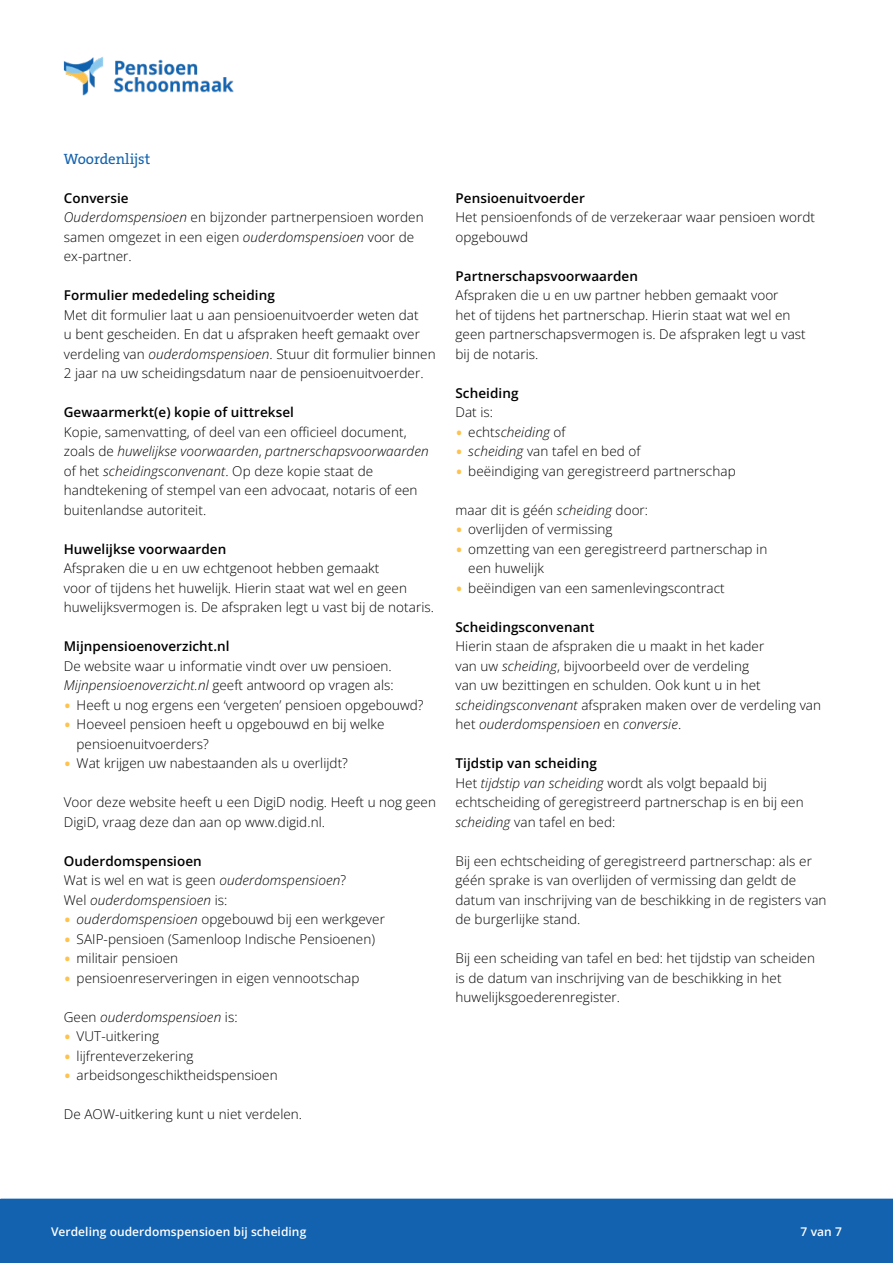
<style>
.page{position:relative;width:893px;height:1263px;background:#fff}
.page>*{position:absolute;margin:0;border:0;box-sizing:border-box;transform-origin:0 0}
.t1{font:15px "The Serif HP5 Plain";color:#1262af}
.t2{font:300 13.5px/19.5px "Open Sans";letter-spacing:.005em;color:#000}
.t3{font:600 13.5px "Open Sans";letter-spacing:.005em;color:#000}
.t4{font:italic 13.5px/19.5px "Open Sans";letter-spacing:.005em;color:#000}
.t5{font:600 12px "Open Sans";letter-spacing:.005em;color:#fff}
.s1{font-weight:600}
.s2{font-weight:400;font-style:italic}
.s3{font-weight:400;font-size:19.5px;color:#fec34e}
.s4{font-weight:600;font-style:normal}
.s5{font-weight:300;font-style:normal}
.s6{font-style:normal;font-size:19.5px;color:#fec34e}
</style>
<div class="page">
<img style="left:63px;top:57px;width:171px;height:39px">
<div style="left:0;top:1199px;width:893px;height:64px;background:#1262af"></div>
<p class="t1" style="left:64px;top:149px;width:88px">Woordenlijst</p>
<p class="t2" style="left:64px;top:188px;width:361px"><span class="s1">Conversie<br></span><span class="s2">Ouderdomspensioen</span> en bijzonder partnerpensioen worden samen omgezet in een eigen <span class="s2">ouderdomspensioen</span> voor de ex-partner.</p>
<p class="t3" style="left:64px;top:286px;width:213px">Formulier mededeling scheiding</p>
<p class="t2" style="left:64px;top:305px;width:373px">Met dit formulier laat u aan pensioenuitvoerder weten dat<br>u bent gescheiden. En dat u afspraken heeft gemaakt over verdeling van <span class="s2">ouderdomspensioen</span>. Stuur dit formulier binnen 2 jaar na uw scheidingsdatum naar de pensioenuitvoerder.</p>
<p class="t3" style="left:64px;top:403px;width:232px">Gewaarmerkt(e) kopie of uittreksel</p>
<p class="t2" style="left:64px;top:422px;width:366px">Kopie, samenvatting, of deel van een officieel document, zoals de <span class="s2">huwelijkse voorwaarden</span>, <span class="s2">partnerschapsvoorwaarden </span>of het <span class="s2">scheidingsconvenant</span>. Op deze kopie staat de handtekening of stempel van een advocaat, notaris of een buitenlandse autoriteit.</p>
<p class="t3" style="left:64px;top:540px;width:164px">Huwelijkse voorwaarden</p>
<p class="t2" style="left:64px;top:558px;width:372px">Afspraken die u en uw echtgenoot hebben gemaakt<br>voor of tijdens het huwelijk. Hierin staat wat wel en geen huwelijksvermogen is. De afspraken legt u vast bij de notaris.</p>
<p class="t3" style="left:64px;top:637px;width:167px">Mijnpensioenoverzicht.nl</p>
<p class="t2" style="left:64px;top:656px;width:332px">De website waar u informatie vindt over uw pensioen.<br><span class="s2">Mijnpensioenoverzicht.nl</span> geeft antwoord op vragen als:</p>
<p class="t2" style="left:64px;top:695px;width:361px"><span class="s3">•</span> Heeft u nog ergens een ‘vergeten’ pensioen opgebouwd?</p>
<p class="t2" style="left:77px;top:714px;width:309px;text-indent:-13px"><span class="s3">•</span> Hoeveel pensioen heeft u opgebouwd en bij welke pensioenuitvoerders?</p>
<p class="t2" style="left:64px;top:753px;width:286px"><span class="s3">•</span> Wat krijgen uw nabestaanden als u overlijdt?</p>
<p class="t2" style="left:64px;top:792px;width:374px">Voor deze website heeft u een DigiD nodig. Heeft u nog geen<br>DigiD, vraag deze dan aan op www.digid.nl.</p>
<p class="t4" style="left:64px;top:851px;width:284px"><span class="s4">Ouderdomspensioen<br></span><span class="s5">Wat is wel en wat is geen</span> ouderdomspensioen<span class="s5">?<br>Wel</span> ouderdomspensioen <span class="s5">is:</span></p>
<p class="t2" style="left:64px;top:909px;width:323px"><span class="s3">•</span> <span class="s2">ouderdomspensioen</span> opgebouwd bij een werkgever</p>
<p class="t2" style="left:64px;top:929px;width:313px"><span class="s3">•</span> SAIP-pensioen (Samenloop Indische Pensioenen)</p>
<p class="t2" style="left:64px;top:948px;width:116px"><span class="s3">•</span> militair pensioen</p>
<p class="t2" style="left:64px;top:968px;width:297px"><span class="s3">•</span> pensioenreserveringen in eigen vennootschap</p>
<p class="t4" style="left:64px;top:1007px;width:175px"><span class="s5">Geen</span> ouderdomspensioen <span class="s5">is:</span></p>
<p class="t2" style="left:64px;top:1026px;width:97px"><span class="s3">•</span> VUT-uitkering</p>
<p class="t2" style="left:64px;top:1046px;width:131px"><span class="s3">•</span> lijfrenteverzekering</p>
<p class="t2" style="left:64px;top:1065px;width:215px"><span class="s3">•</span> arbeidsongeschiktheidspensioen</p>
<p class="t2" style="left:64px;top:1104px;width:240px">De AOW-uitkering kunt u niet verdelen.</p>
<p class="t3" style="left:455px;top:189px;width:131px">Pensioenuitvoerder</p>
<p class="t2" style="left:455px;top:207px;width:361px">Het pensioenfonds of de verzekeraar waar pensioen wordt opgebouwd</p>
<p class="t3" style="left:455px;top:267px;width:184px">Partnerschapsvoorwaarden</p>
<p class="t2" style="left:455px;top:285px;width:352px">Afspraken die u en uw partner hebben gemaakt voor<br>het of tijdens het partnerschap. Hierin staat wat wel en geen partnerschapsvermogen is. De afspraken legt u vast bij de notaris.</p>
<p class="t3" style="left:455px;top:384px;width:65px">Scheiding</p>
<p class="t2" style="left:455px;top:402px;width:39px">Dat is:</p>
<p class="t4" style="left:455px;top:422px;width:112px"><span class="s6">•</span> <span class="s5">echt</span>scheiding <span class="s5">of</span></p>
<p class="t2" style="left:455px;top:441px;width:187px"><span class="s3">•</span> <span class="s2">scheiding</span> van tafel en bed of</p>
<p class="t2" style="left:455px;top:461px;width:282px"><span class="s3">•</span> beëindiging van geregistreerd partnerschap</p>
<p class="t2" style="left:455px;top:500px;width:194px">maar dit is géén <span class="s2">scheiding</span> door:</p>
<p class="t2" style="left:455px;top:519px;width:159px"><span class="s3">•</span> overlijden of vermissing</p>
<p class="t2" style="left:468px;top:539px;width:301px;text-indent:-13px"><span class="s3">•</span> omzetting van een geregistreerd partnerschap in een huwelijk</p>
<p class="t2" style="left:455px;top:578px;width:271px"><span class="s3">•</span> beëindigen van een samenlevingscontract</p>
<p class="t3" style="left:455px;top:618px;width:141px">Scheidingsconvenant</p>
<p class="t2" style="left:455px;top:636px;width:367px">Hierin staan de afspraken die u maakt in het kader<br>van uw <span class="s2">scheiding</span>, bijvoorbeeld over de verdeling<br>van uw bezittingen en schulden. Ook kunt u in het <span class="s2">scheidingsconvenant</span> afspraken maken over de verdeling van het <span class="s2">ouderdomspensioen</span> en <span class="s2">conversie</span>.</p>
<p class="t2" style="left:455px;top:753px;width:350px"><span class="s1">Tijdstip van scheiding<br></span>Het <span class="s2">tijdstip van scheiding</span> wordt als volgt bepaald bij echtscheiding of geregistreerd partnerschap is en bij een <span class="s2">scheiding</span> van tafel en bed:</p>
<p class="t2" style="left:455px;top:851px;width:373px">Bij een echtscheiding of geregistreerd partnerschap: als er géén sprake is van overlijden of vermissing dan geldt de datum van inschrijving van de beschikking in de registers van de burgerlijke stand.</p>
<p class="t2" style="left:455px;top:948px;width:361px">Bij een scheiding van tafel en bed: het tijdstip van scheiden is de datum van inschrijving van de beschikking in het huwelijksgoederenregister.</p>
<p class="t5" style="left:51px;top:1224px;width:257px">Verdeling ouderdomspensioen bij scheiding</p>
<p class="t5" style="left:801px;top:1224px;width:43px">7 van 7</p>
</div>
